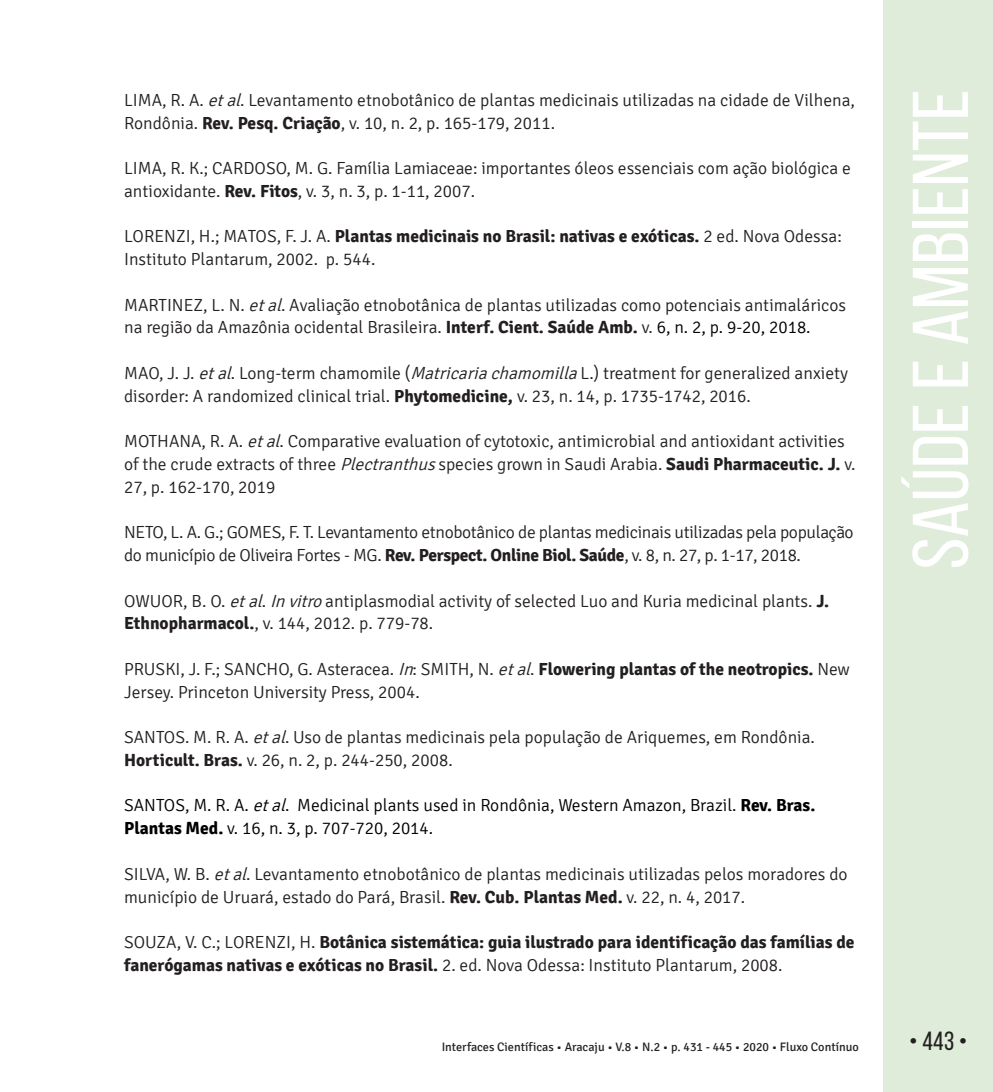
<style>
.page{position:relative;width:993px;height:1092px;background:#fff}
.page>*{position:absolute;margin:0;border:0;box-sizing:border-box;transform-origin:0 0}
.t1{font:78.75px "Bebas Neue";color:#fff;scale:1.09 1}
.t2{font:26.25px "Bebas Neue";color:#231f20}
.t3{font:300 17.5px/22.8px "Signika";color:#231f20}
.t4{font:300 17.5px/22.8px "Signika";letter-spacing:-.02em;color:#231f20}
.t5{font:700 17.5px/22.8px "Signika";color:#231f20}
.t6{font:300 17.5px/22.8px "Signika";color:#000001}
.t7{font:12.25px "Signika";color:#231f20}
.s1{font-style:italic}
.s2{font-weight:700}
.s3{color:#000001}
.s4{font-weight:300}
</style>
<div class="page">
<div style="left:883px;top:0;width:109px;height:1091px;background:#deecd9"></div>
<p class="t3" style="left:124px;top:89px;width:732px">LIMA, R. A. <span class="s1">etal</span>. Levantamento etnobotânico de plantas medicinais utilizadas na cidade de Vilhena,<br>Rondônia. <span class="s2">Rev. Pesq. Criação</span>, v. 10, n. 2, p. 165-179, 2011.</p>
<p class="t3" style="left:124px;top:157px;width:728px">LIMA, R. K.; CARDOSO, M. G. Família Lamiaceae: importantes óleos essenciais com ação biológica e antioxidante. <span class="s2">Rev. Fitos</span>, v. 3, n. 3, p. 1-11, 2007.</p>
<p class="t3" style="left:124px;top:225px;width:719px">LORENZI, H.; MATOS, F. J. A. <span class="s2">Plantas medicinais no Brasil: nativas e exóticas.</span> 2 ed. Nova Odessa:<br>Instituto Plantarum, 2002. p. 544.</p>
<p class="t3" style="left:124px;top:294px;width:723px">MARTINEZ, L. N. <span class="s1">etal</span>. Avaliação etnobotânica de plantas utilizadas como potenciais antimaláricos na região da Amazônia ocidental Brasileira. <span class="s2">Interf. Cient. Saúde Amb.</span> v. <span class="s3">6, n. 2, p. 9-20, 2018.</span></p>
<p class="t3" style="left:124px;top:362px;width:725px">MAO, J. J. <span class="s1">etal</span>. Long-term chamomile (<span class="s1">Matricariachamomilla</span>L.) treatment for generalized anxiety disorder: A randomized clinical trial. <span class="s2">Phytomedicine,</span> v. 23, n. 14, p. 1735-1742, 2016.</p>
<p class="t3" style="left:124px;top:430px;width:732px">MOTHANA, R. A. <span class="s1">etal</span>. Comparative evaluation of cytotoxic, antimicrobial and antioxidant activities of the crude extracts of three <span class="s1">Plectranthus</span>species grown in Saudi Arabia. <span class="s2">Saudi Pharmaceutic. J.</span> v.<br>27, p. 162-170, 2019</p>
<p class="t4" style="left:124px;top:521px;width:730px">NETO, L. A. G.; GOMES, F. T. Levantamento etnobotânico de plantas medicinais utilizadas pela população do município de Oliveira Fortes - MG. <span class="s2">Rev. Perspect. Online Biol. Saúde</span>, v. 8, n. 27, p. 1-17, 2018.</p>
<p class="t3" style="left:124px;top:589px;width:706px">OWUOR, B. O. <span class="s1">etal</span>. <span class="s1">Invitro</span>antiplasmodial activity of selected Luo and Kuria medicinal plants. <span class="s2">J.<br>Ethnopharmacol.</span>, v. 144, 2012. p. 779-78.</p>
<p class="t3" style="left:124px;top:658px;width:727px">PRUSKI, J. F.; SANCHO, G. Asteracea. <span class="s1">In</span>: SMITH, N. <span class="s1">etal</span>. <span class="s2">Flowering plantas of the neotropics.</span> New<br>Jersey. Princeton University Press, 2004.</p>
<p class="t3" style="left:124px;top:726px;width:692px">SANTOS. M. R. A. <span class="s1">etal</span>. Uso de plantas medicinais pela população de Ariquemes, em Rondônia.<br><span class="s2">Horticult. Bras.</span> v. 26, n. 2, p. 244-250, 2008.</p>
<p class="t6" style="left:124px;top:794px;width:692px">SANTOS, M. R. A. <span class="s1">etal</span>. Medicinal plants used in Rondônia, Western Amazon, Brazil. <span class="s2">Rev. Bras.<br>Plantas Med.</span> v. 16, n. 3, p. 707-720, 2014.</p>
<p class="t3" style="left:124px;top:862px;width:724px">SILVA, W. B. <span class="s1">etal</span>. Levantamento etnobotânico de plantas medicinais utilizadas pelos moradores do município de Uruará, estado do Pará, Brasil. <span class="s2">Rev. Cub. Plantas Med.</span> v. 22, n. 4, 2017.</p>
<p class="t5" style="left:124px;top:930px;width:731px"><span class="s4">SOUZA, V. C.; LORENZI, H.</span> Botânica sistemática: guia ilustrado para identificação das famílias de fanerógamas nativas e exóticas no Brasil. <span class="s4">2. ed. Nova Odessa: Instituto Plantarum, 2008.</span></p>
<h1 class="t1" style="left:897px;top:569px;width:442px;rotate:-90deg">Saúde e Ambiente</h1>
<p class="t7" style="left:441px;top:1040px;width:418px">Interfaces Científicas • Aracaju • V.8 • N.2 • p. 431 - 445 • 2020 • Fluxo Contínuo</p>
<h2 class="t2" style="left:909px;top:1026px;width:60px">• 443 •</h2>
</div>
